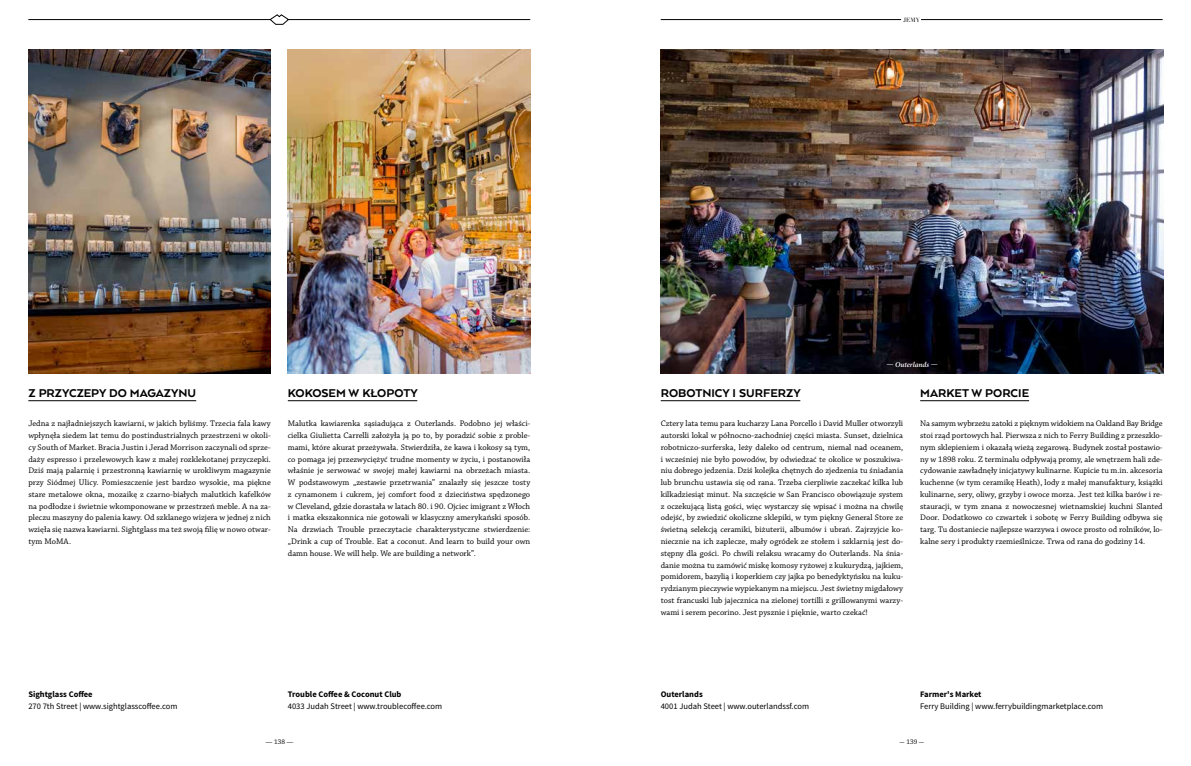
<style>
.page{position:relative;width:1191px;height:766px;background:#fff}
.page>*{position:absolute;margin:0;border:0;box-sizing:border-box;transform-origin:0 0}
.t1{font:800 13px "Arquitecta";color:#000}
.t2{font:8.5px/11.8px "Chaparral Pro";color:#000;text-align:justify}
.t3{font:8.5px "Source Sans Pro";color:#000}
.t4{font:700 8.5px "Source Sans Pro";color:#000}
.t5{font:italic 600 7.5px "Minion Pro";letter-spacing:-.005em;color:#fff}
.t6{font:7px "Chaparral Pro";color:#000}
.t7{font:6px "Didot";color:#000}
</style>
<div class="page">
<svg style="left:269px;top:14px;width:20px;height:11px"></svg>
<hr style="left:28px;top:19px;width:242px;height:1px;background:#000">
<hr style="left:660px;top:19px;width:241px;height:1px;background:#000">
<hr style="left:288px;top:19px;width:242px;height:1px;background:#000">
<hr style="left:921px;top:19px;width:241px;height:1px;background:#000">
<hr style="left:288px;top:400px;width:129px;height:1px;background:#000">
<img style="left:288px;top:49px;width:242px;height:324px">
<img style="left:28px;top:49px;width:243px;height:324px">
<hr style="left:28px;top:400px;width:168px;height:1px;background:#000">
<img style="left:660px;top:50px;width:503px;height:323px">
<hr style="left:920px;top:400px;width:109px;height:1px;background:#000">
<hr style="left:660px;top:400px;width:140px;height:1px;background:#000">
<p class="t7" style="left:903px;top:16px;width:18px">JEMY</p>
<h1 class="t1" style="left:28px;top:384px;width:169px">Z PRZYCZEPY DO MAGAZYNU</h1>
<p class="t2" style="left:28px;top:418px;width:244px">Jedna z najładniejszych kawiarni, w jakich byliśmy. Trzecia fala kawy wpłynęła siedem lat temu do postindustrialnych przestrzeni w okoli&shy;cy South of Market. Bracia Justin i Jerad Morrison zaczynali od sprze&shy;daży espresso i przelewowych kaw z małej rozklekotanej przyczepki.<br>Dziś mają palarnię i przestronną kawiarnię w urokliwym magazynie przy Siódmej Ulicy. Pomieszczenie jest bardzo wysokie, ma piękne stare metalowe okna, mozaikę z czarno-białych malutkich kafelków na podłodze i świetnie wkomponowane w przestrzeń meble. A na za&shy;pleczu maszyny do palenia kawy. Od szklanego wizjera w jednej z nich wzięła się nazwa kawiarni. Sightglass ma też swoją filię w nowo otwar&shy;tym MoMA.</p>
<h1 class="t1" style="left:288px;top:384px;width:131px">KOKOSEM W KŁOPOTY</h1>
<p class="t2" style="left:288px;top:418px;width:244px">Malutka kawiarenka sąsiadująca z Outerlands. Podobno jej właści&shy;cielka Giulietta Carrelli założyła ją po to, by poradzić sobie z proble&shy;mami, które akurat przeżywała. Stwierdziła, że kawa i kokosy są tym, co pomaga jej przezwyciężyć trudne momenty w życiu, i postanowiła właśnie je serwować w swojej małej kawiarni na obrzeżach miasta.<br>W podstawowym „zestawie przetrwania” znalazły się jeszcze tosty z cynamonem i cukrem, jej comfort food z dzieciństwa spędzonego w Cleveland, gdzie dorastała w latach 80. i 90. Ojciec imigrant z Włoch i matka ekszakonnica nie gotowali w klasyczny amerykański sposób.<br>Na drzwiach Trouble przeczytacie charakterystyczne stwierdzenie: „Drink a cup of Trouble. Eat a coconut. And learn to build your own damn house. We will help. We are building a network”.</p>
<p class="t4" style="left:28px;top:688px;width:66px">Sightglass Coffee</p>
<p class="t3" style="left:28px;top:700px;width:151px">270 7th Street | www.sightglasscoffee.com</p>
<p class="t4" style="left:288px;top:688px;width:115px">Trouble Coffee &amp; Coconut Club</p>
<p class="t3" style="left:288px;top:700px;width:156px">4033 Judah Street | www.troublecoffee.com</p>
<p class="t5" style="left:886px;top:359px;width:53px">— Outerlands —</p>
<h1 class="t1" style="left:660px;top:384px;width:141px">ROBOTNICY I SURFERZY</h1>
<p class="t2" style="left:660px;top:418px;width:244px">Cztery lata temu para kucharzy Lana Porcello i David Muller otworzyli autorski lokal w północno-zachodniej części miasta. Sunset, dzielnica robotniczo-surferska, leży daleko od centrum, niemal nad oceanem, i wcześniej nie było powodów, by odwiedzać te okolice w poszukiwa&shy;niu dobrego jedzenia. Dziś kolejka chętnych do zjedzenia tu śniadania lub brunchu ustawia się od rana. Trzeba cierpliwie zaczekać kilka lub kilkadziesiąt minut. Na szczęście w San Francisco obowiązuje system z oczekującą listą gości, więc wystarczy się wpisać i można na chwilę odejść, by zwiedzić okoliczne sklepiki, w tym piękny General Store ze świetną selekcją ceramiki, biżuterii, albumów i ubrań. Zajrzyjcie ko&shy;niecznie na ich zaplecze, mały ogródek ze stołem i szklarnią jest do&shy;stępny dla gości. Po chwili relaksu wracamy do Outerlands. Na śnia&shy;danie można tu zamówić miskę komosy ryżowej z kukurydzą, jajkiem, pomidorem, bazylią i koperkiem czy jajka po benedyktyńsku na kuku&shy;rydzianym pieczywie wypiekanym na miejscu. Jest świetny migdałowy tost francuski lub jajecznica na zielonej tortilli z grillowanymi warzy&shy;wami i serem pecorino. Jest pysznie i pięknie, warto czekać!</p>
<h1 class="t1" style="left:920px;top:384px;width:110px">MARKET W PORCIE</h1>
<p class="t2" style="left:920px;top:418px;width:244px">Na samym wybrzeżu zatoki z pięknym widokiem na Oakland Bay Bridge stoi rząd portowych hal. Pierwsza z nich to Ferry Building z przeszklo&shy;nym sklepieniem i okazałą wieżą zegarową. Budynek został postawio&shy;ny w 1898 roku. Z terminalu odpływają promy, ale wnętrzem hali zde&shy;cydowanie zawładnęły inicjatywy kulinarne. Kupicie tu m.in. akcesoria kuchenne (w tym ceramikę Heath), lody z małej manufaktury, książki kulinarne, sery, oliwy, grzyby i owoce morza. Jest też kilka barów i re&shy;stauracji, w tym znana z nowoczesnej wietnamskiej kuchni Slanted Door. Dodatkowo co czwartek i sobotę w Ferry Building odbywa się targ. Tu dostaniecie najlepsze warzywa i owoce prosto od rolników, lo&shy;kalne sery i produkty rzemieślnicze. Trwa od rana do godziny 14.</p>
<p class="t4" style="left:660px;top:688px;width:44px">Outerlands</p>
<p class="t3" style="left:660px;top:700px;width:150px">4001 Judah Steet | www.outerlandssf.com</p>
<p class="t4" style="left:920px;top:688px;width:63px">Farmer's Market</p>
<p class="t3" style="left:920px;top:700px;width:185px">Ferry Building | www.ferrybuildingmarketplace.com</p>
<p class="t6" style="left:265px;top:737px;width:30px">— 138 —</p>
<p class="t6" style="left:899px;top:737px;width:26px">— 139 —</p>
</div>
